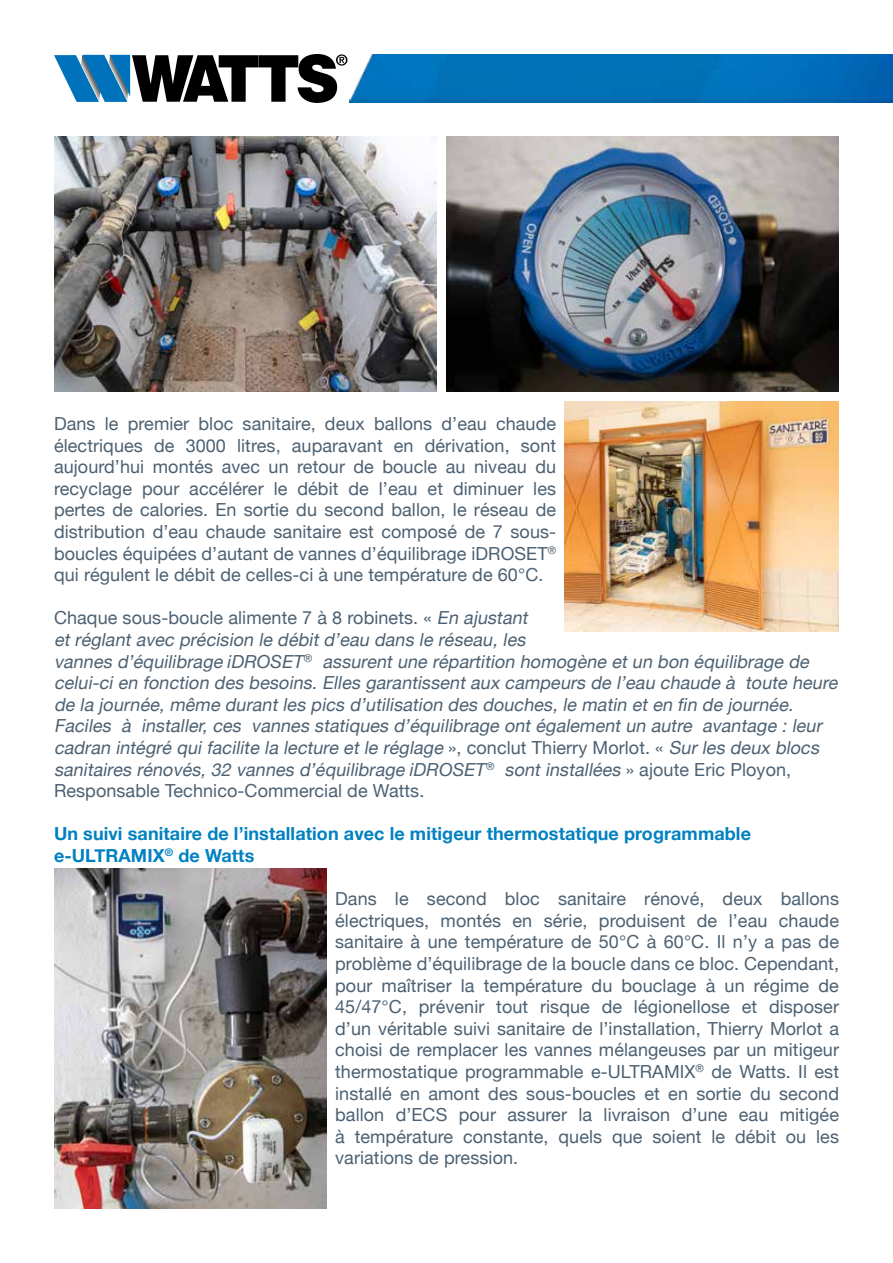
<style>
.page{position:relative;width:893px;height:1263px;background:#fff}
.page>*{position:absolute;margin:0;border:0;box-sizing:border-box;transform-origin:0 0}
.t1{font:18px/21.6px "Helvetica Neue";letter-spacing:.005em;color:#4d6172;text-align:justify}
.t2{font:italic 18px/21.6px "Helvetica Neue";color:#4d6172}
.t3{font:700 18px/21.6px "Helvetica Neue";letter-spacing:.005em;color:#0081c1}
.s1{font-style:normal}
.s2{font-style:inherit}
</style>
<div class="page">
<img style="left:349px;top:54px;width:543px;height:48px">
<svg style="left:54px;top:54px;width:293px;height:49px"></svg>
<hr style="left:892px;top:54px;width:1px;height:49px;background:#0072b6">
<img style="left:54px;top:868px;width:273px;height:341px">
<img style="left:54px;top:136px;width:383px;height:255px">
<img style="left:446px;top:136px;width:393px;height:255px">
<img style="left:565px;top:402px;width:274px;height:229px">
<p class="t1" style="left:54px;top:412px;width:504px">Dans le premier bloc sanitaire, deux ballons d’eau chaude électriques de 3000 litres, auparavant en dérivation, sont aujourd’hui montés avec un retour de boucle au niveau du recyclage pour accélérer le débit de l’eau et diminuer les pertes de calories. En sortie du second ballon, le réseau de distribution d’eau chaude sanitaire est composé de 7 sous&shy;boucles équipées d’autant de vannes d’équilibrage iDROSET<sup>® </sup>qui régulent le débit de celles-ci à une température de 60°C.</p>
<p class="t2" style="left:54px;top:607px;width:789px"><span class="s1">Chaque sous-boucle alimente 7 à 8 robinets. «</span> En ajustant<br>et réglant avec précision le débit d’eau dans le réseau, les<br>vannes d’équilibrage <span class="s2">iD R O S ET</span><sup>®</sup> assurent une répartition homogène et un bon équilibrage de celui-ci en fonction des besoins. Elles garantissent aux campeurs de l’eau chaude à toute heure de la journée, même durant les pics d’utilisation des douches, le matin et en fin de journée.<br>Faciles à installer, ces vannes statiques d’équilibrage ont également un autre avantage : leur cadran intégré qui facilite la lecture et le réglage <span class="s1">» , c o n c l u t T h i e r ry M o r l o t . «</span> Sur les deux blocs sanitaires rénovés, 32 vannes d’équilibrage <span class="s2">iDR O S ET</span><sup>®</sup> sont installées <span class="s1">» aj o u t e E r i c P l o y o n , Responsable Technico-Commercial de Watts.</span></p>
<p class="t3" style="left:54px;top:824px;width:698px">Un suivi sanitaire de l’installation avec le mitigeur thermostatique programmable e-ULTRAMIX<sup>®</sup> de Watts</p>
<p class="t1" style="left:335px;top:888px;width:505px">Dans le second bloc sanitaire rénové, deux ballons électriques, montés en série, produisent de l’eau chaude sanitaire à une température de 50°C à 60°C. Il n’y a pas de problème d’équilibrage de la boucle dans ce bloc. Cependant, pour maîtriser la température du bouclage à un régime de 45/47°C, prévenir tout risque de légionellose et disposer d’un véritable suivi sanitaire de l’installation, Thierry Morlot a choisi de remplacer les vannes mélangeuses par un mitigeur thermostatique programmable e-ULTRAMIX<sup>®</sup> de Watts. Il est installé en amont des sous-boucles et en sortie du second ballon d’ECS pour assurer la livraison d’une eau mitigée à température constante, quels que soient le débit ou les variations de pression.</p>
</div>
